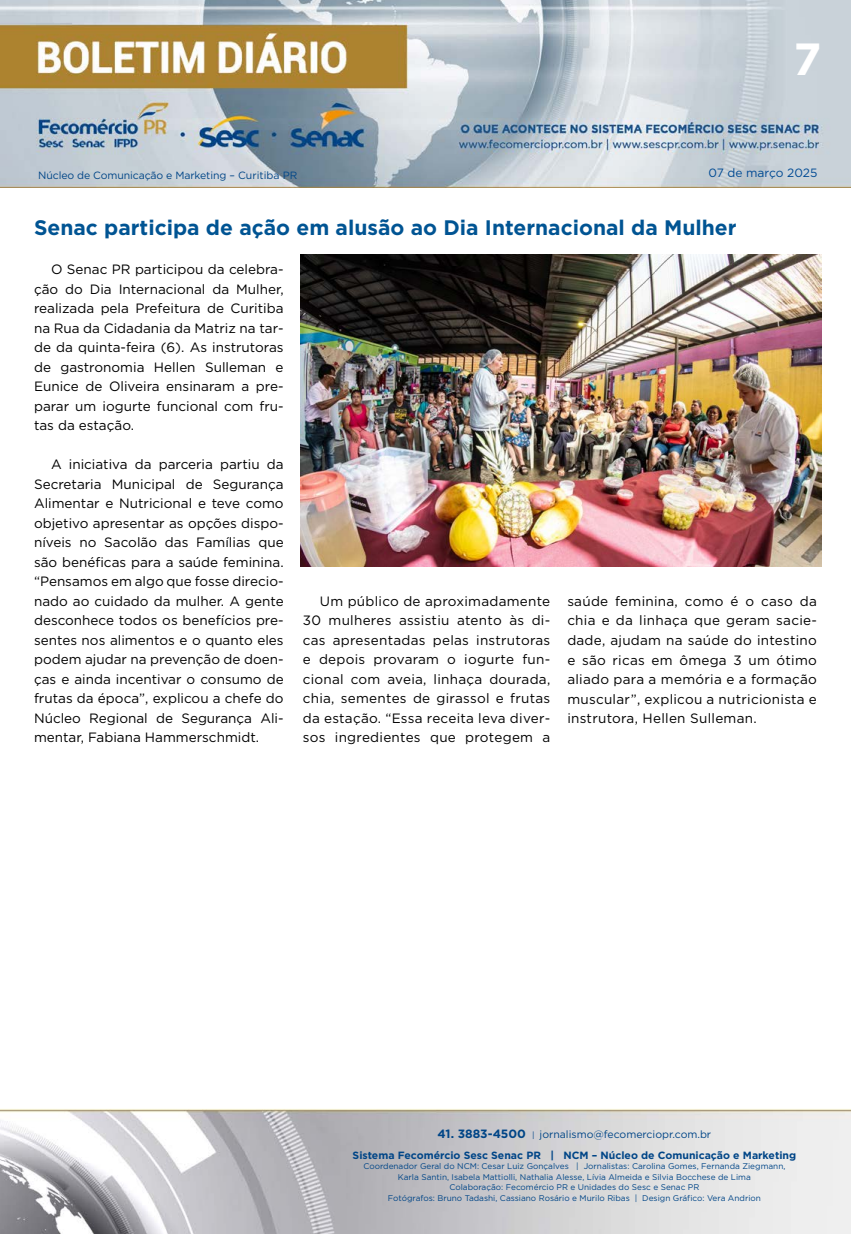
<style>
.page{position:relative;width:851px;height:1234px;background:#fff}
.page>*{position:absolute;margin:0;border:0;box-sizing:border-box;transform-origin:0 0}
.t1{font:700 45px "Gotham";color:#fff}
.t2{font:700 21px "Gotham";color:#005493}
.t3{font:13.5px/19.5px "Gotham";color:#000;text-align:justify}
.t4{font:12px "Gotham";color:#004a93}
.t5{font:700 10.5px/21px "Gotham";color:#004587;text-align:center}
.t6{font:10.5px "Gotham";letter-spacing:-.01em;color:#004587}
.t7{font:8.25px/10.5px "Gotham";color:#004587;text-align:center}
.s1{font-size:12px}
.s2{font-weight:400;font-size:8.25px}
.s3{font-weight:400}
</style>
<div class="page">
<img style="left:0;top:0;width:850px;height:188px">
<img style="left:0;top:1109px;width:850px;height:124px">
<img style="left:300px;top:255px;width:521px;height:312px">
<h1 class="t1" style="left:793px;top:29px;width:29px">7</h1>
<p class="t6" style="left:38px;top:168px;width:260px">Núcleo de Comunicação e Marketing – Curitiba PR</p>
<p class="t4" style="left:708px;top:165px;width:110px">07 de março 2025</p>
<h2 class="t2" style="left:34px;top:214px;width:704px">Senac participa de ação em alusão ao Dia Internacional da Mulher</h2>
<p class="t3" style="left:34px;top:259px;width:251px;text-indent:17px">O Senac PR participou da celebra&shy;ção do Dia Internacional da Mulher, realizada pela Prefeitura de Curitiba na Rua da Cidadania da Matriz na tar&shy;de da quinta-feira (6). As instrutoras de gastronomia Hellen Sulleman e Eunice de Oliveira ensinaram a pre&shy;parar um iogurte funcional com fru&shy;tas da estação.</p>
<p class="t3" style="left:34px;top:454px;width:251px;text-indent:17px">A iniciativa da parceria partiu da Secretaria Municipal de Segurança Alimentar e Nutricional e teve como objetivo apresentar as opções dispo&shy;níveis no Sacolão das Famílias que são benéficas para a saúde feminina. “Pensamos em algo que fosse direcio&shy;nado ao cuidado da mulher. A gente desconhece todos os benefícios pre&shy;sentes nos alimentos e o quanto eles podem ajudar na prevenção de doen&shy;ças e ainda incentivar o consumo de frutas da época”, explicou a chefe do Núcleo Regional de Segurança Ali&shy;mentar, Fabiana Hammerschmidt.</p>
<p class="t3" style="left:303px;top:591px;width:249px;text-indent:17px">Um público de aproximadamente 30 mulheres assistiu atento às di&shy;cas apresentadas pelas instrutoras e depois provaram o iogurte fun&shy;cional com aveia, linhaça dourada, chia, sementes de girassol e frutas da estação. “Essa receita leva diver&shy;sos ingredientes que protegem a</p>
<p class="t3" style="left:567px;top:591px;width:251px">saúde feminina, como é o caso da chia e da linhaça que geram sacie&shy;dade, ajudam na saúde do intestino e são ricas em ômega 3 um ótimo aliado para a memória e a formação muscular”, explicou a nutricionista e instrutora, Hellen Sulleman.</p>
<p class="t5" style="left:352px;top:1122px;width:445px"><span class="s1">41. 3883-4500</span> <span class="s2">|</span> <span class="s3">jornalismo@fecomerciopr.com.br<br></span>Sistema Fecomércio Sesc Senac PR | NCM – Núcleo de Comunicação e Marketing</p>
<p class="t7" style="left:363px;top:1160px;width:423px">Coordenador Geral do NCM: Cesar Luiz Gonçalves | Jornalistas: Carolina Gomes, Fernanda Ziegmann, Karla Santin, Isabela Mattiolli, Nathalia Alesse, Lívia Almeida e Silvia Bocchese de Lima<br>Colaboração: Fecomércio PR e Unidades do Sesc e Senac PR<br>Fotógrafos: Bruno Tadashi, Cassiano Rosário e Murilo Ribas | Design Gráfico: Vera Andrion</p>
</div>
